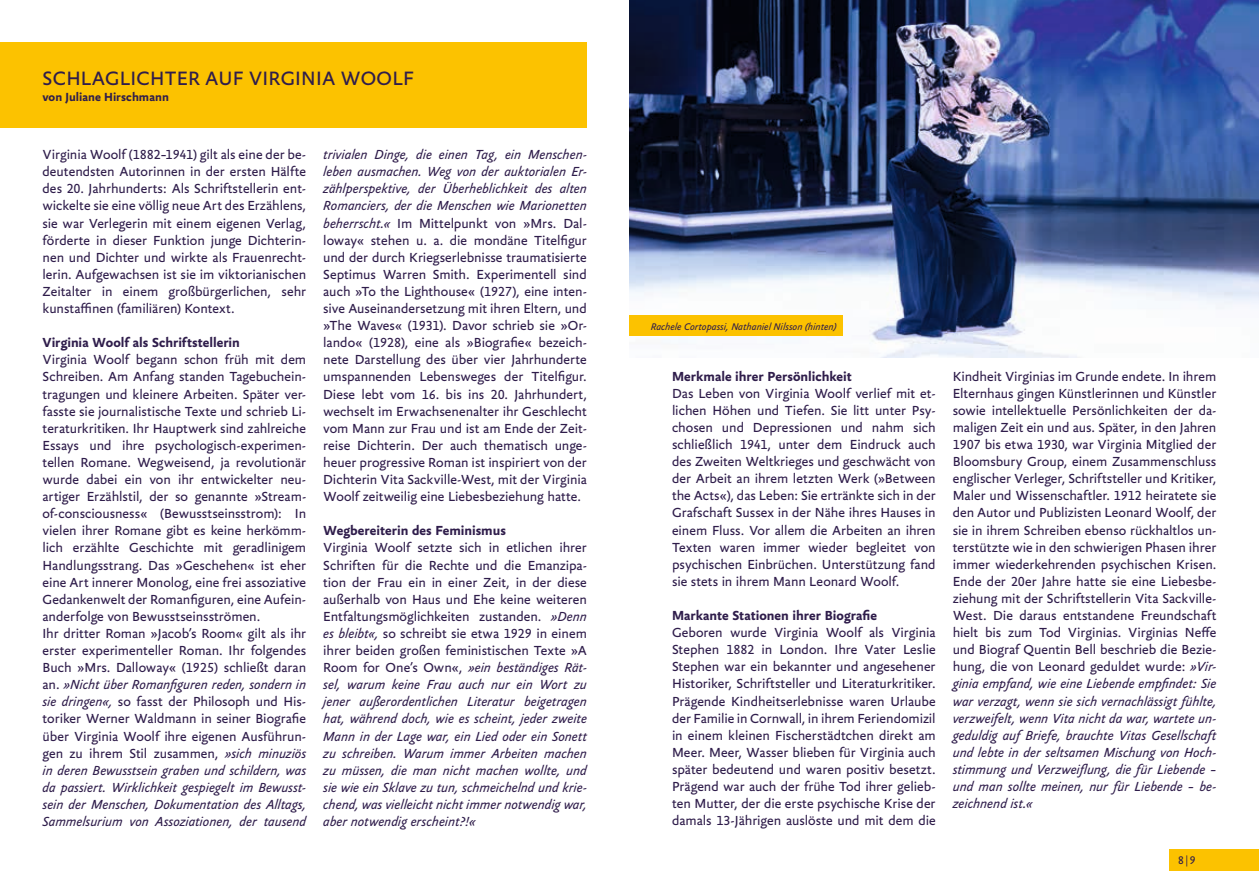
<style>
.page{position:relative;width:1259px;height:893px;background:#fff}
.page>*{position:absolute;margin:0;border:0;box-sizing:border-box;transform-origin:0 0}
.t1{font:21px "Yoga Sans OT";letter-spacing:.01em;color:#2f1d4b}
.t2{font:14.25px/17.1px "Yoga Sans OT";letter-spacing:-.005em;color:#2f1d4b;text-align:justify}
.t3{font:italic 14.25px/17.1px "Yoga Sans OT";color:#2f1d4b;text-align:justify}
.t4{font:700 14.25px "Yoga Sans OT";color:#2f1d4b}
.t5{font:700 12.75px "Yoga Sans OT";letter-spacing:.005em;color:#2f1d4b}
.t6{font:12px "Yoga Sans OT";color:#2f1d4b}
.t7{font:italic 10.5px "Yoga Sans OT";color:#2f1d4b}
.s1{font-style:italic}
.s2{font-style:normal}
</style>
<div class="page">
<img style="left:629px;top:0;width:630px;height:357px">
<div style="left:0;top:43px;width:587px;height:85px;background:#fcc200"></div>
<div style="left:1169px;top:850px;width:90px;height:21px;background:#fcc200"></div>
<div style="left:629px;top:315px;width:214px;height:21px;background:#fcc200"></div>
<h1 class="t1" style="left:43px;top:67px;width:373px">SCHLAGLICHTER AUF VIRGINIA WOOLF</h1>
<p class="t5" style="left:43px;top:90px;width:128px">von Juliane Hirschmann</p>
<p class="t2" style="left:43px;top:146px;width:265px">Virginia Woolf (1882–1941) gilt als eine der be&shy;deutendsten Autorinnen in der ersten Hälfte des 20. Jahrhunderts: Als Schriftstellerin ent&shy;wickelte sie eine völlig neue Art des Erzählens, sie war Verlegerin mit einem eigenen Verlag, förderte in dieser Funktion junge Dichterin&shy;nen und Dichter und wirkte als Frauenrecht&shy;lerin. Aufgewachsen ist sie im viktorianischen Zeitalter in einem großbürgerlichen, sehr kunstaffinen (familiären) Kontext.</p>
<p class="t4" style="left:43px;top:335px;width:199px">Virginia Woolf als Schriftstellerin</p>
<p class="t2" style="left:43px;top:351px;width:265px;text-align:left">Virginia Woolf begann schon früh mit dem Schreiben. Am Anfang standen Tagebuchein&shy;tragungen und kleinere Arbeiten. Später ver&shy;fasste sie journalistische Texte und schrieb Li&shy;teraturkritiken. Ihr Hauptwerk sind zahlreiche Essays und ihre psychologisch-experimen&shy;tellen Romane. Wegweisend, ja revolutionär wurde dabei ein von ihr entwickelter neu&shy;artiger Erzählstil, der so genannte »Stream&shy;of-consciousness« (Bewusstseinsstrom): In vielen ihrer Romane gibt es keine herkömm&shy;lich erzählte Geschichte mit geradlinigem Handlungsstrang. Das »Geschehen« ist eher eine Art innerer Monolog, eine frei assoziative Gedankenwelt der Romanfiguren, eine Aufein&shy;anderfolge von Bewusstseinsströmen.<br>Ihr dritter Roman »Jacob’s Room« gilt als ihr erster experimenteller Roman. Ihr folgendes Buch »Mrs. Dalloway« (1925) schließt daran an. <span class="s1">»Nicht über Romanfiguren reden, sondern in sie dringen«,</span> so fasst der Philosoph und His&shy;toriker Werner Waldmann in seiner Biografie über Virginia Woolf ihre eigenen Ausführun&shy;gen zu ihrem Stil zusammen, <span class="s1">»sich minuziös in deren Bewusstsein graben und schildern, was da passiert. Wirklichkeit gespiegelt im Bewusst&shy;sein der Menschen, Dokumentation des Alltags, Sammelsurium von Assoziationen, der tausend</span></p>
<p class="t2" style="left:323px;top:146px;width:265px"><span class="s1">trivialen Dinge, die einen Tag, ein Menschen&shy;leben ausmachen. Weg von der auktorialen Er&shy;zählperspektive, der Überheblichkeit des alten Romanciers, der die Menschen wie Marionetten beherrscht.«</span> Im Mittelpunkt von »Mrs. Dal&shy;loway« stehen u. a. die mondäne Titelfigur und der durch Kriegserlebnisse traumatisierte Septimus Warren Smith. Experimentell sind auch »To the Lighthouse« (1927), eine inten&shy;sive Auseinandersetzung mit ihren Eltern, und »The Waves« (1931). Davor schrieb sie »Or&shy;lando« (1928), eine als »Biografie« bezeich&shy;nete Darstellung des über vier Jahrhunderte umspannenden Lebensweges der Titelfigur.<br>Diese lebt vom 16. bis ins 20. Jahrhundert, wechselt im Erwachsenenalter ihr Geschlecht vom Mann zur Frau und ist am Ende der Zeit&shy;reise Dichterin. Der auch thematisch unge&shy;heuer progressive Roman ist inspiriert von der Dichterin Vita Sackville-West, mit der Virginia Woolf zeitweilig eine Liebesbeziehung hatte.</p>
<p class="t4" style="left:323px;top:523px;width:184px">Wegbereiterin des Feminismus</p>
<p class="t3" style="left:323px;top:540px;width:265px"><span class="s2">Virginia Woolf setzte sich in etlichen ihrer Schriften für die Rechte und die Emanzipa&shy;tion der Frau ein in einer Zeit, in der diese außerhalb von Haus und Ehe keine weiteren Entfaltungsmöglichkeiten zustanden.</span> »Denn es bleibt«, <span class="s2">so schreibt sie etwa 1929 in einem ihrer beiden großen feministischen Texte »A Room for One’s Own«,</span> »ein beständiges Rät&shy;sel, warum keine Frau auch nur ein Wort zu jener außerordentlichen Literatur beigetragen hat, während doch, wie es scheint, jeder zweite Mann in der Lage war, ein Lied oder ein Sonett zu schreiben. Warum immer Arbeiten machen zu müssen, die man nicht machen wollte, und sie wie ein Sklave zu tun, schmeichelnd und krie&shy;chend, was vielleicht nicht immer notwendig war, aber notwendig erscheint?!«</p>
<p class="t7" style="left:651px;top:321px;width:187px">Rachele Cortopassi, Nathaniel Nilsson (hinten)</p>
<p class="t4" style="left:672px;top:368px;width:181px">Merkmale ihrer Persönlichkeit</p>
<p class="t2" style="left:672px;top:385px;width:265px">Das Leben von Virginia Woolf verlief mit et&shy;lichen Höhen und Tiefen. Sie litt unter Psy&shy;chosen und Depressionen und nahm sich schließlich 1941, unter dem Eindruck auch des Zweiten Weltkrieges und geschwächt von der Arbeit an ihrem letzten Werk (»Between the Acts«), das Leben: Sie ertränkte sich in der Grafschaft Sussex in der Nähe ihres Hauses in einem Fluss. Vor allem die Arbeiten an ihren Texten waren immer wieder begleitet von psychischen Einbrüchen. Unterstützung fand sie stets in ihrem Mann Leonard Woolf.</p>
<p class="t4" style="left:672px;top:608px;width:206px">Markante Stationen ihrer Biografie</p>
<p class="t2" style="left:672px;top:624px;width:265px">Geboren wurde Virginia Woolf als Virginia Stephen 1882 in London. Ihre Vater Leslie Stephen war ein bekannter und angesehener Historiker, Schriftsteller und Literaturkritiker.<br>Prägende Kindheitserlebnisse waren Urlaube der Familie in Cornwall, in ihrem Feriendomizil in einem kleinen Fischerstädtchen direkt am Meer. Meer, Wasser blieben für Virginia auch später bedeutend und waren positiv besetzt.<br>Prägend war auch der frühe Tod ihrer gelieb&shy;ten Mutter, der die erste psychische Krise der damals 13-Jährigen auslöste und mit dem die</p>
<p class="t2" style="left:952px;top:368px;width:265px">Kindheit Virginias im Grunde endete. In ihrem Elternhaus gingen Künstlerinnen und Künstler sowie intellektuelle Persönlichkeiten der da&shy;maligen Zeit ein und aus. Später, in den Jahren 1907 bis etwa 1930, war Virginia Mitglied der Bloomsbury Group, einem Zusammenschluss englischer Verleger, Schriftsteller und Kritiker, Maler und Wissenschaftler. 1912 heiratete sie den Autor und Publizisten Leonard Woolf, der sie in ihrem Schreiben ebenso rückhaltlos un&shy;terstützte wie in den schwierigen Phasen ihrer immer wiederkehrenden psychischen Krisen.<br>Ende der 20er Jahre hatte sie eine Liebesbe&shy;ziehung mit der Schriftstellerin Vita Sackville-West. Die daraus entstandene Freundschaft hielt bis zum Tod Virginias. Virginias Neffe und Biograf Quentin Bell beschrieb die Bezie&shy;hung, die von Leonard geduldet wurde: <span class="s1">»Vir&shy;ginia empfand, wie eine Liebende empfindet: Sie war verzagt, wenn sie sich vernachlässigt fühlte, verzweifelt, wenn Vita nicht da war, wartete un&shy;geduldig auf Briefe, brauchte Vitas Gesellschaft und lebte in der seltsamen Mischung von Hoch&shy;stimmung und Verzweiflung, die für Liebende – und man sollte meinen, nur für Liebende – be&shy;zeichnend ist.«</span></p>
<p class="t6" style="left:1178px;top:854px;width:19px">8|9</p>
</div>
